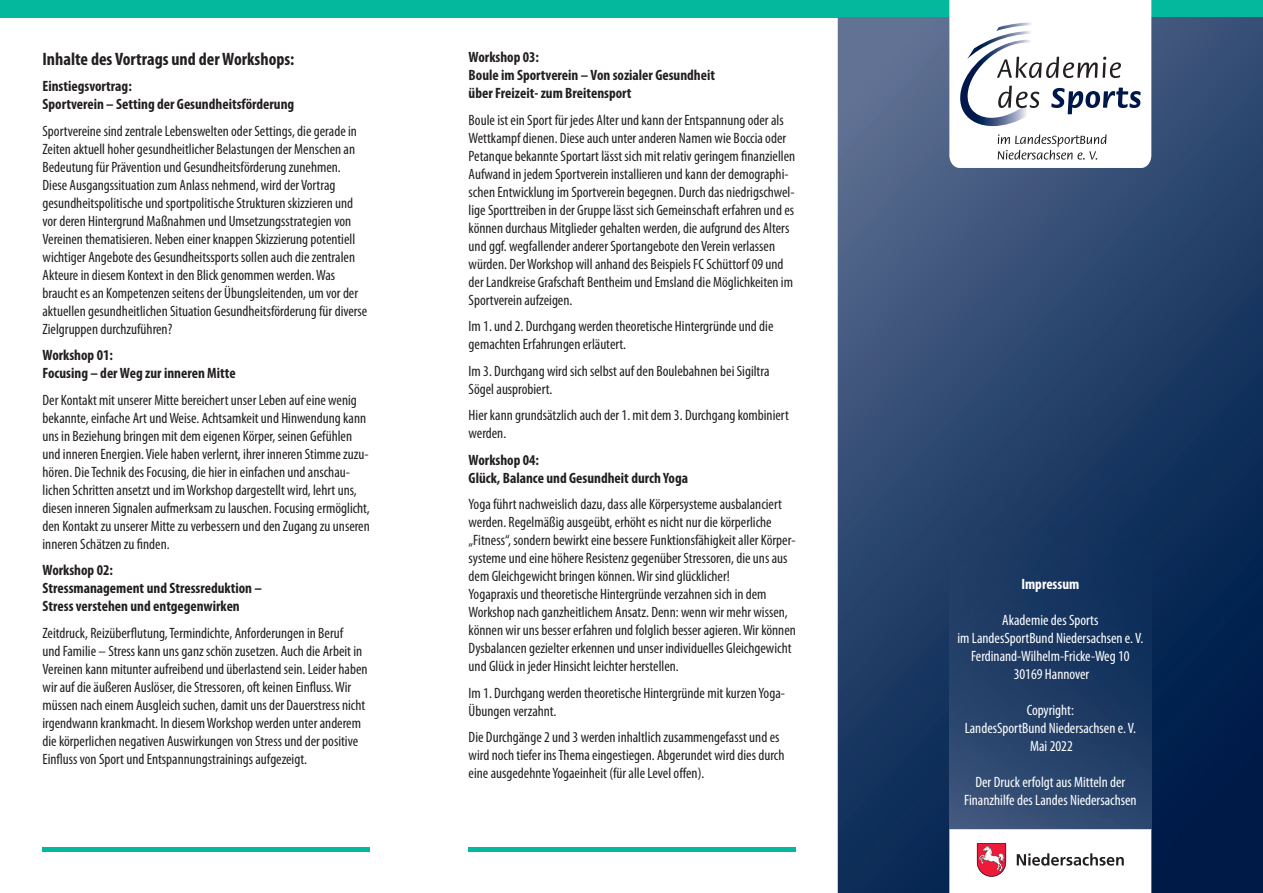
<style>
.page{position:relative;width:1263px;height:893px;background:#fff}
.page>*{position:absolute;margin:0;border:0;box-sizing:border-box;transform-origin:0 0}
.t1{font:700 condensed 18px "Myriad Pro";color:#231f20}
.t2{font:condensed 15px/18px "Myriad Pro";color:#231f20}
.t3{font:700 condensed 15px/18px "Myriad Pro";color:#231f20}
.t4{font:condensed 15px/18px "Myriad Pro";color:#fff;text-align:center}
.t5{font:700 condensed 15px "Myriad Pro";color:#fff}
</style>
<div class="page">
<div style="left:0;top:0;width:425px;height:17px;background:#03b89d"></div>
<hr style="left:43px;top:848px;width:327px;height:4px;background:#03b89d">
<div style="left:425px;top:0;width:413px;height:17px;background:#03b89d"></div>
<hr style="left:469px;top:848px;width:327px;height:4px;background:#03b89d">
<img style="left:838px;top:17px;width:425px;height:876px">
<img style="left:949px;top:473px;width:202px;height:356px">
<div style="left:838px;top:0;width:425px;height:17px;background:#03b89d"></div>
<svg style="left:949px;top:829px;width:202px;height:64px"></svg>
<svg style="left:949px;top:0;width:202px;height:168px"></svg>
<p class="t1" style="left:43px;top:49px;width:253px">Inhalte des Vortrags und der Workshops:</p>
<p class="t3" style="left:43px;top:77px;width:253px">Einstiegsvortrag:<br>Sportverein – Setting der Gesundheitsförderung</p>
<p class="t2" style="left:43px;top:122px;width:326px">Sportvereine sind zentrale Lebenswelten oder Settings, die gerade in Zeiten aktuell hoher gesundheitlicher Belastungen der Menschen an Bedeutung für Prävention und Gesundheitsförderung zunehmen.<br>Diese Ausgangssituation zum Anlass nehmend, wird der Vortrag gesundheitspolitische und sportpolitische Strukturen skizzieren und vor deren Hintergrund Maßnahmen und Umsetzungsstrategien von Vereinen thematisieren. Neben einer knappen Skizzierung potentiell wichtiger Angebote des Gesundheitssports sollen auch die zentralen Akteure in diesem Kontext in den Blick genommen werden. Was braucht es an Kompetenzen seitens der Übungsleitenden, um vor der aktuellen gesundheitlichen Situation Gesundheitsförderung für diverse Zielgruppen durchzuführen?</p>
<p class="t3" style="left:43px;top:346px;width:195px">Workshop 01:<br>Focusing – der Weg zur inneren Mitte</p>
<p class="t2" style="left:43px;top:391px;width:329px">Der Kontakt mit unserer Mitte bereichert unser Leben auf eine wenig bekannte, einfache Art und Weise. Achtsamkeit und Hinwendung kann uns in Beziehung bringen mit dem eigenen Körper, seinen Gefühlen und inneren Energien. Viele haben verlernt, ihrer inneren Stimme zuzu&shy;hören. Die Technik des Focusing, die hier in einfachen und anschau&shy;lichen Schritten ansetzt und im Workshop dargestellt wird, lehrt uns, diesen inneren Signalen aufmerksam zu lauschen. Focusing ermöglicht, den Kontakt zu unserer Mitte zu verbessern und den Zugang zu unseren inneren Schätzen zu finden.</p>
<p class="t3" style="left:43px;top:561px;width:221px">Workshop 02:<br>Stressmanagement und Stressreduktion –<br>Stress verstehen und entgegenwirken</p>
<p class="t2" style="left:43px;top:624px;width:326px">Zeitdruck, Reizüberflutung, Termindichte, Anforderungen in Beruf<br>und Familie – Stress kann uns ganz schön zusetzen. Auch die Arbeit in Vereinen kann mitunter aufreibend und überlastend sein. Leider haben wir auf die äußeren Auslöser, die Stressoren, oft keinen Einfluss. Wir müssen nach einem Ausgleich suchen, damit uns der Dauerstress nicht irgendwann krankmacht. In diesem Workshop werden unter anderem die körperlichen negativen Auswirkungen von Stress und der positive Einfluss von Sport und Entspannungstrainings aufgezeigt.</p>
<p class="t3" style="left:469px;top:49px;width:248px">Workshop 03:<br>Boule im Sportverein – Von sozialer Gesundheit über Freizeit- zum Breitensport</p>
<p class="t2" style="left:469px;top:111px;width:328px">Boule ist ein Sport für jedes Alter und kann der Entspannung oder als Wettkampf dienen. Diese auch unter anderen Namen wie Boccia oder Petanque bekannte Sportart lässt sich mit relativ geringem finanziellen Aufwand in jedem Sportverein installieren und kann der demographi&shy;schen Entwicklung im Sportverein begegnen. Durch das niedrigschwel&shy;lige Sporttreiben in der Gruppe lässt sich Gemeinschaft erfahren und es können durchaus Mitglieder gehalten werden, die aufgrund des Alters und ggf. wegfallender anderer Sportangebote den Verein verlassen würden. Der Workshop will anhand des Beispiels FC Schüttorf 09 und der Landkreise Grafschaft Bentheim und Emsland die Möglichkeiten im Sportverein aufzeigen.</p>
<p class="t2" style="left:469px;top:318px;width:306px">Im 1. und 2. Durchgang werden theoretische Hintergründe und die gemachten Erfahrungen erläutert.</p>
<p class="t2" style="left:469px;top:362px;width:302px">Im 3. Durchgang wird sich selbst auf den Boulebahnen bei Sigiltra<br>Sögel ausprobiert.</p>
<p class="t2" style="left:469px;top:407px;width:322px">Hier kann grundsätzlich auch der 1. mit dem 3. Durchgang kombiniert werden.</p>
<p class="t3" style="left:469px;top:451px;width:221px">Workshop 04:<br>Glück, Balance und Gesundheit durch Yoga</p>
<p class="t2" style="left:469px;top:496px;width:329px">Yoga führt nachweislich dazu, dass alle Körpersysteme ausbalanciert werden. Regelmäßig ausgeübt, erhöht es nicht nur die körperliche „Fitness“, sondern bewirkt eine bessere Funktionsfähigkeit aller Körper&shy;systeme und eine höhere Resistenz gegenüber Stressoren, die uns aus dem Gleichgewicht bringen können. Wir sind glücklicher!<br>Yogapraxis und theoretische Hintergründe verzahnen sich in dem Workshop nach ganzheitlichem Ansatz. Denn: wenn wir mehr wissen, können wir uns besser erfahren und folglich besser agieren. Wir können Dysbalancen gezielter erkennen und unser individuelles Gleichgewicht und Glück in jeder Hinsicht leichter herstellen.</p>
<p class="t2" style="left:469px;top:684px;width:318px">Im 1. Durchgang werden theoretische Hintergründe mit kurzen Yoga-<br>Übungen verzahnt.</p>
<p class="t2" style="left:469px;top:729px;width:317px">Die Durchgänge 2 und 3 werden inhaltlich zusammengefasst und es wird noch tiefer ins Thema eingestiegen. Abgerundet wird dies durch eine ausgedehnte Yogaeinheit (für alle Level offen).</p>
<p class="t5" style="left:1021px;top:575px;width:59px">Impressum</p>
<p class="t4" style="left:957px;top:611px;width:187px">Akademie des Sports<br>im LandesSportBund Niedersachsen e. V.<br>Ferdinand-Wilhelm-Fricke-Weg 10<br>30169 Hannover</p>
<p class="t4" style="left:965px;top:701px;width:173px">Copyright:<br>LandesSportBund Niedersachsen e. V.<br>Mai 2022</p>
<p class="t4" style="left:964px;top:773px;width:174px">Der Druck erfolgt aus Mitteln der<br>Finanzhilfe des Landes Niedersachsen</p>
</div>
